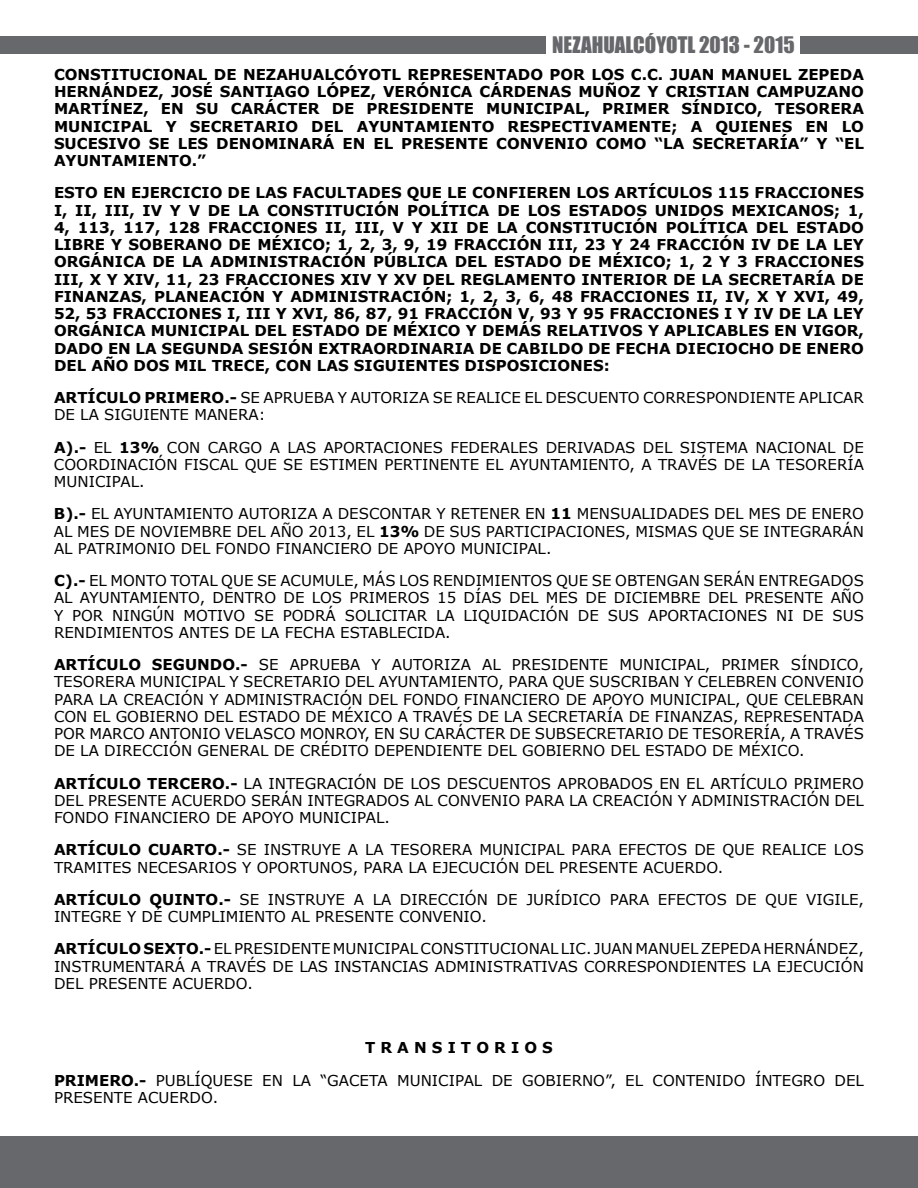
<style>
.page{position:relative;width:918px;height:1188px;background:#fff}
.page>*{position:absolute;margin:0;border:0;box-sizing:border-box;transform-origin:0 0}
.t1{font:21px "Impact";color:#67686b}
.t2{font:15px/17.2px "Verdana";color:#000;text-align:justify}
.t3{font:700 15px/17.2px "Verdana";color:#000;text-align:justify}
.s1{font-weight:700}
</style>
<div class="page">
<div style="left:0;top:1136px;width:918px;height:52px;background:#67686b"></div>
<div style="left:800px;top:36px;width:118px;height:18px;background:#67686b"></div>
<div style="left:0;top:36px;width:546px;height:18px;background:#67686b"></div>
<h1 class="t1" style="left:552px;top:28px;width:244px">NEZAHUALCÓYOTL 2013 - 2015</h1>
<p class="t3" style="left:54px;top:65px;width:811px">CONSTITUCIONAL DE NEZAHUALCÓYOTL REPRESENTADO POR LOS C.C. JUAN MANUEL ZEPEDA HERNÁNDEZ, JOSÉ SANTIAGO LÓPEZ, VERÓNICA CÁRDENAS MUÑOZ Y CRISTIAN CAMPUZANO MARTÍNEZ, EN SU CARÁCTER DE PRESIDENTE MUNICIPAL, PRIMER SÍNDICO, TESORERA MUNICIPAL Y SECRETARIO DEL AYUNTAMIENTO RESPECTIVAMENTE; A QUIENES EN LO SUCESIVO SE LES DENOMINARÁ EN EL PRESENTE CONVENIO COMO “LA SECRETARÍA” Y “EL AYUNTAMIENTO.”</p>
<p class="t3" style="left:54px;top:184px;width:812px">ESTO EN EJERCICIO DE LAS FACULTADES QUE LE CONFIEREN LOS ARTÍCULOS 115 FRACCIONES I, II, III, IV Y V DE LA CONSTITUCIÓN POLÍTICA DE LOS ESTADOS UNIDOS MEXICANOS; 1, 4, 113, 117, 128 FRACCIONES II, III, V Y XII DE LA CONSTITUCIÓN POLÍTICA DEL ESTADO LIBRE Y SOBERANO DE MÉXICO; 1, 2, 3, 9, 19 FRACCIÓN III, 23 Y 24 FRACCIÓN IV DE LA LEY ORGÁNICA DE LA ADMINISTRACIÓN PÚBLICA DEL ESTADO DE MÉXICO; 1, 2 Y 3 FRACCIONES III, X Y XIV, 11, 23 FRACCIONES XIV Y XV DEL REGLAMENTO INTERIOR DE LA SECRETARÍA DE FINANZAS, PLANEACIÓN Y ADMINISTRACIÓN; 1, 2, 3, 6, 48 FRACCIONES II, IV, X Y XVI, 49, 52, 53 FRACCIONES I, III Y XVI, 86, 87, 91 FRACCIÓN V, 93 Y 95 FRACCIONES I Y IV DE LA LEY ORGÁNICA MUNICIPAL DEL ESTADO DE MÉXICO Y DEMÁS RELATIVOS Y APLICABLES EN VIGOR, DADO EN LA SEGUNDA SESIÓN EXTRAORDINARIA DE CABILDO DE FECHA DIECIOCHO DE ENERO DEL AÑO DOS MIL TRECE, CON LAS SIGUIENTES DISPOSICIONES:</p>
<p class="t2" style="left:54px;top:389px;width:811px"><span class="s1">ARTÍCULO PRIMERO.-</span> SE APRUEBA Y AUTORIZA SE REALICE EL DESCUENTO CORRESPONDIENTE APLICAR<br>DE LA SIGUIENTE MANERA:</p>
<p class="t2" style="left:54px;top:438px;width:812px"><span class="s1">A).-</span> EL <span class="s1">13%</span> CON CARGO A LAS APORTACIONES FEDERALES DERIVADAS DEL SISTEMA NACIONAL DE COORDINACIÓN FISCAL QUE SE ESTIMEN PERTINENTE EL AYUNTAMIENTO, A TRAVÉS DE LA TESORERÍA MUNICIPAL.</p>
<p class="t2" style="left:54px;top:505px;width:812px"><span class="s1">B).-</span> EL AYUNTAMIENTO AUTORIZA A DESCONTAR Y RETENER EN <span class="s1">11</span> MENSUALIDADES DEL MES DE ENERO AL MES DE NOVIEMBRE DEL AÑO 2013, EL <span class="s1">13%</span> DE SUS PARTICIPACIONES, MISMAS QUE SE INTEGRARÁN AL PATRIMONIO DEL FONDO FINANCIERO DE APOYO MUNICIPAL.</p>
<p class="t2" style="left:54px;top:572px;width:812px"><span class="s1">C).-</span> EL MONTO TOTAL QUE SE ACUMULE, MÁS LOS RENDIMIENTOS QUE SE OBTENGAN SERÁN ENTREGADOS AL AYUNTAMIENTO, DENTRO DE LOS PRIMEROS 15 DÍAS DEL MES DE DICIEMBRE DEL PRESENTE AÑO Y POR NINGÚN MOTIVO SE PODRÁ SOLICITAR LA LIQUIDACIÓN DE SUS APORTACIONES NI DE SUS RENDIMIENTOS ANTES DE LA FECHA ESTABLECIDA.</p>
<p class="t2" style="left:54px;top:656px;width:812px"><span class="s1">ARTÍCULO SEGUNDO.-</span> SE APRUEBA Y AUTORIZA AL PRESIDENTE MUNICIPAL, PRIMER SÍNDICO, TESORERA MUNICIPAL Y SECRETARIO DEL AYUNTAMIENTO, PARA QUE SUSCRIBAN Y CELEBREN CONVENIO PARA LA CREACIÓN Y ADMINISTRACIÓN DEL FONDO FINANCIERO DE APOYO MUNICIPAL, QUE CELEBRAN CON EL GOBIERNO DEL ESTADO DE MÉXICO A TRAVÉS DE LA SECRETARÍA DE FINANZAS, REPRESENTADA POR MARCO ANTONIO VELASCO MONROY, EN SU CARÁCTER DE SUBSECRETARIO DE TESORERÍA, A TRAVÉS DE LA DIRECCIÓN GENERAL DE CRÉDITO DEPENDIENTE DEL GOBIERNO DEL ESTADO DE MÉXICO.</p>
<p class="t2" style="left:54px;top:774px;width:812px"><span class="s1">ARTÍCULO TERCERO.-</span> LA INTEGRACIÓN DE LOS DESCUENTOS APROBADOS EN EL ARTÍCULO PRIMERO DEL PRESENTE ACUERDO SERÁN INTEGRADOS AL CONVENIO PARA LA CREACIÓN Y ADMINISTRACIÓN DEL FONDO FINANCIERO DE APOYO MUNICIPAL.</p>
<p class="t2" style="left:54px;top:841px;width:812px"><span class="s1">ARTÍCULO CUARTO.-</span> SE INSTRUYE A LA TESORERA MUNICIPAL PARA EFECTOS DE QUE REALICE LOS<br>TRAMITES NECESARIOS Y OPORTUNOS, PARA LA EJECUCIÓN DEL PRESENTE ACUERDO.</p>
<p class="t2" style="left:54px;top:891px;width:812px"><span class="s1">ARTÍCULO QUINTO.-</span> SE INSTRUYE A LA DIRECCIÓN DE JURÍDICO PARA EFECTOS DE QUE VIGILE,<br>INTEGRE Y DÉ CUMPLIMIENTO AL PRESENTE CONVENIO.</p>
<p class="t2" style="left:54px;top:940px;width:812px"><span class="s1">ARTÍCULO SEXTO.-</span> EL PRESIDENTE MUNICIPAL CONSTITUCIONAL LIC. JUAN MANUEL ZEPEDA HERNÁNDEZ, INSTRUMENTARÁ A TRAVÉS DE LAS INSTANCIAS ADMINISTRATIVAS CORRESPONDIENTES LA EJECUCIÓN DEL PRESENTE ACUERDO.</p>
<p class="t2" style="left:54px;top:1032px;width:812px;line-height:32.2px;text-align:center"><span class="s1">T R A N S I T O R I O S<br>PRIMERO.-</span> PUBLÍQUESE EN LA “GACETA MUNICIPAL DE GOBIERNO”, EL CONTENIDO ÍNTEGRO DEL</p>
<p class="t2" style="left:54px;top:1089px;width:166px">PRESENTE ACUERDO.</p>
</div>
